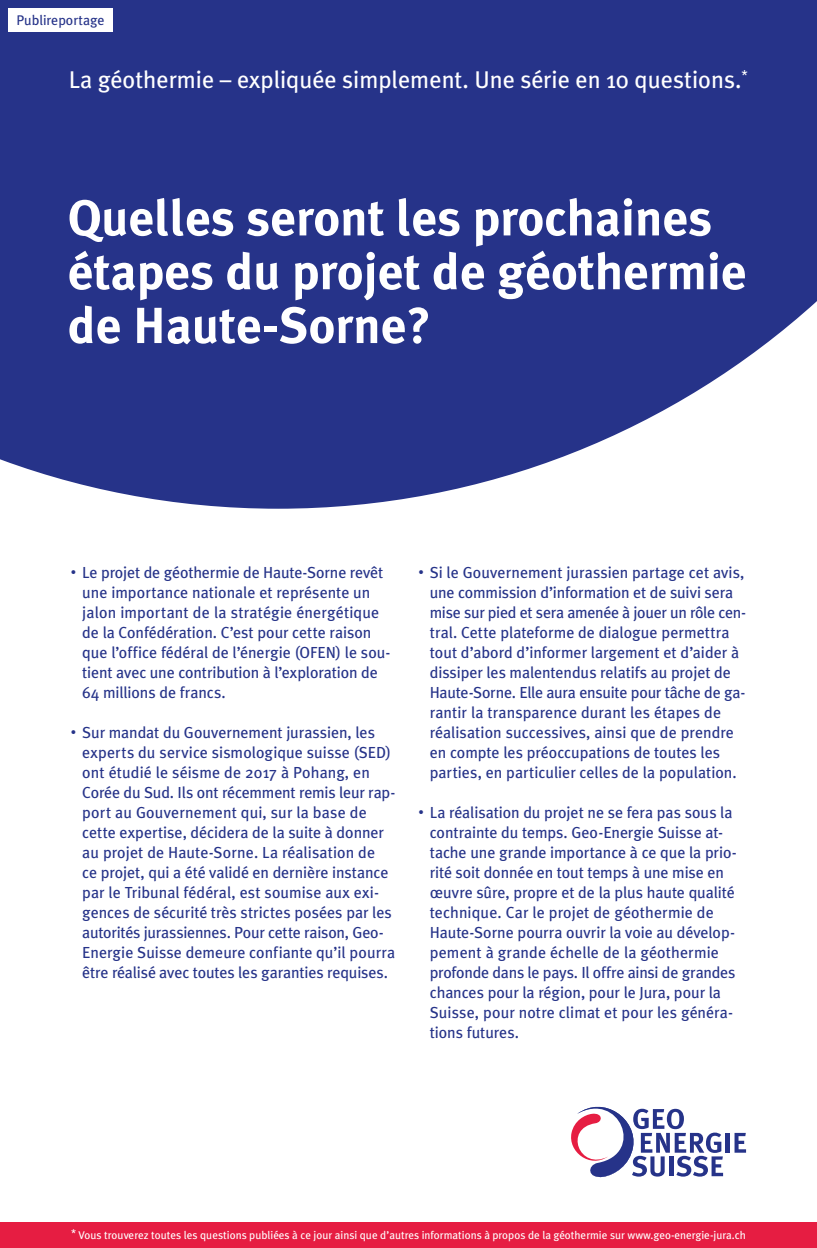
<style>
.page{position:relative;width:817px;height:1248px;background:#fff}
.page>*{position:absolute;margin:0;border:0;box-sizing:border-box;transform-origin:0 0}
.t1{font:700 50.7px/53.8px "Meta Plus";color:#fff}
.t2{font:24.2px "Meta Plus";color:#fff}
.t3{font:16px/20px "Meta Plus";letter-spacing:-.005em;color:#263389}
.t4{font:14px "Meta Plus";color:#263389}
.t5{font:11.2px "Meta Plus";color:#fff}
.s1{font-size:11px}
</style>
<div class="page">
<div style="left:0;top:1221px;width:816px;height:26px;background:#e61d42"></div>
<svg style="left:0;top:0;width:816px;height:508px;fill:#263389"></svg>
<div style="left:9px;top:8px;width:104px;height:24px;background:#fff"></div>
<hr style="left:725px;top:1132px;width:4px;height:20px;background:#263389">
<svg style="left:734px;top:1132px;width:12px;height:20px"></svg>
<svg style="left:571px;top:1106px;width:152px;height:72px"></svg>
<p class="t4" style="left:16px;top:12px;width:90px">Publireportage</p>
<h2 class="t2" style="left:69px;top:65px;width:680px">La géothermie – expliquée simplement. Une série en 10 questions.<sup>*</sup></h2>
<h1 class="t1" style="left:68px;top:191px;width:680px">Quelles seront les prochaines étapes du projet de géothermie de Haute-Sorne?</h1>
<p class="t3" style="left:82px;top:562px;width:310px;text-indent:-11px"><span class="s1">•</span> Le projet de géothermie de Haute-Sorne revêt une importance nationale et représente un jalon important de la stratégie énergétique de la Confédération. C’est pour cette raison que l’office fédéral de l’énergie (OFEN) le sou&shy;tient avec une contribution à l’exploration de 64 millions de francs.</p>
<p class="t3" style="left:82px;top:722px;width:314px;text-indent:-11px"><span class="s1">•</span> Sur mandat du Gouvernement jurassien, les experts du service sismologique suisse (SED) ont étudié le séisme de 2017 à Pohang, en Corée du Sud. Ils ont récemment remis leur rap&shy;port au Gouvernement qui, sur la base de cette expertise, décidera de la suite à donner au projet de Haute-Sorne. La réalisation de<br>ce projet, qui a été validé en dernière instance par le Tribunal fédéral, est soumise aux exi&shy;gences de sécurité très strictes posées par les autorités jurassiennes. Pour cette raison, Geo-Energie Suisse demeure confiante qu’il pourra être réalisé avec toutes les garanties requises.</p>
<p class="t3" style="left:429px;top:562px;width:318px;text-indent:-11px"><span class="s1">•</span> Si le Gouvernement jurassien partage cet avis, une commission d’information et de suivi sera mise sur pied et sera amenée à jouer un rôle cen&shy;tral. Cette plateforme de dialogue permettra tout d’abord d’informer largement et d’aider à dissiper les malentendus relatifs au projet de Haute-Sorne. Elle aura ensuite pour tâche de ga&shy;rantir la transparence durant les étapes de réalisation successives, ainsi que de prendre en compte les préoccupations de toutes les parties, en particulier celles de la population.</p>
<p class="t3" style="left:429px;top:802px;width:308px;text-indent:-11px"><span class="s1">•</span> La réalisation du projet ne se fera pas sous la contrainte du temps. Geo-Energie Suisse at&shy;tache une grande importance à ce que la prio&shy;rité soit donnée en tout temps à une mise en œuvre sûre, propre et de la plus haute qualité technique. Car le projet de géothermie de Haute-Sorne pourra ouvrir la voie au dévelop&shy;pement à grande échelle de la géothermie profonde dans le pays. Il offre ainsi de grandes chances pour la région, pour le Jura, pour la Suisse, pour notre climat et pour les généra&shy;tions futures.</p>
<p class="t5" style="left:71px;top:1228px;width:676px">* Vous trouverez toutes les questions publiées à ce jour ainsi que d’autres informations à propos de la géothermie sur www.geo-energie-jura.ch</p>
</div>
